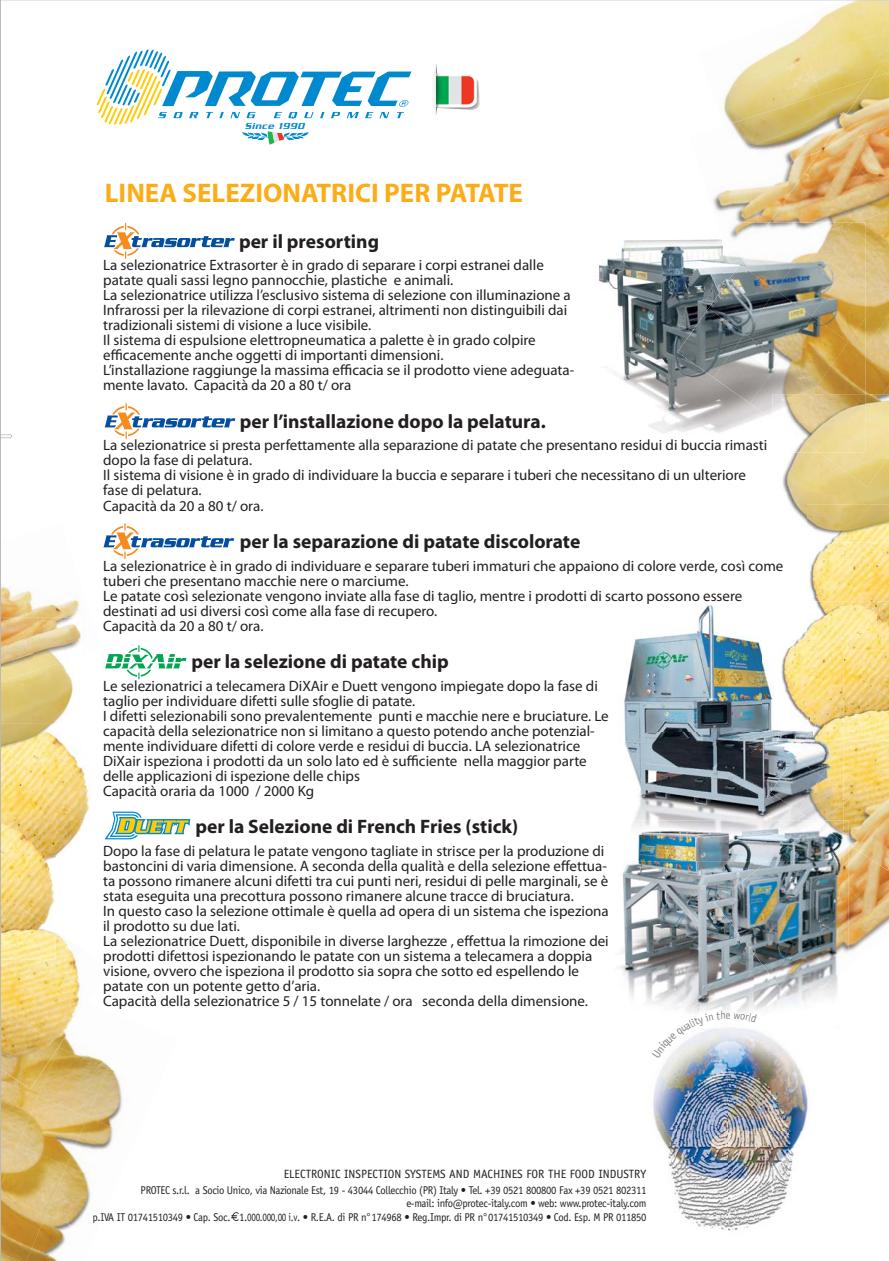
<style>
.page{position:relative;width:889px;height:1261px;background:#fff}
.page>*{position:absolute;margin:0;border:0;box-sizing:border-box;transform-origin:0 0}
.t1{font:700 27px "Myriad Pro";color:#fbad18}
.t2{font:700 19.5px "Myriad Pro";color:#231f20}
.t3{font:15px/15px "Myriad Pro";color:#231f20}
.t4{font:12px "Officina Sans";color:#231f20}
.t5{font:11.25px/13.5px "Officina Sans";letter-spacing:-.03em;color:#231f20;text-align:right;scale:.95 1}
.t6{font:italic 500 9.45px "Serpentine";letter-spacing:.065em;color:#0089cf}
</style>
<div class="page">
<img style="left:0;top:0;width:889px;height:1260px">
<svg style="left:436px;top:63px;width:1px;height:53px"></svg>
<img style="left:431px;top:63px;width:5px;height:53px">
<img style="left:436px;top:73px;width:44px;height:37px">
<svg style="left:652px;top:1010px;width:105px;height:47px"></svg>
<p class="t6" style="left:245px;top:123px;width:61px">Since 1990</p>
<h1 class="t1" style="left:105px;top:182px;width:420px">LINEA SELEZIONATRICI PER PATATE</h1>
<h2 class="t2" style="left:239px;top:234px;width:142px">per il presorting</h2>
<p class="t3" style="left:103px;top:259px;width:473px">La selezionatrice Extrasorter è in grado di separare i corpi estranei dalle patate quali sassi legno pannocchie, plastiche e animali.<br>La selezionatrice utilizza l’esclusivo sistema di selezione con illuminazione a Infrarossi per la rilevazione di corpi estranei, altrimenti non distinguibili dai tradizionali sistemi di visione a luce visibile.<br>Il sistema di espulsione elettropneumatica a palette è in grado colpire efficacemente anche oggetti di importanti dimensioni.<br>L’installazione raggiunge la massima efficacia se il prodotto viene adeguata&shy;mente lavato. Capacità da 20 a 80 t/ ora</p>
<h2 class="t2" style="left:240px;top:414px;width:307px">per l’installazione dopo la pelatura.</h2>
<p class="t3" style="left:103px;top:439px;width:666px">La selezionatrice si presta perfettamente alla separazione di patate che presentano residui di buccia rimasti dopo la fase di pelatura.<br>Il sistema di visione è in grado di individuare la buccia e separare i tuberi che necessitano di un ulteriore fase di pelatura.<br>Capacità da 20 a 80 t/ ora.</p>
<h2 class="t2" style="left:240px;top:534px;width:342px">per la separazione di patate discolorate</h2>
<p class="t3" style="left:103px;top:559px;width:682px">La selezionatrice è in grado di individuare e separare tuberi immaturi che appaiono di colore verde, così come tuberi che presentano macchie nere o marciume.<br>Le patate così selezionate vengono inviate alla fase di taglio, mentre i prodotti di scarto ossono essere destinati ad usi diversi così come alla fase di recupero.<br>Capacità da 20 a 80 t/ ora.</p>
<h2 class="t2" style="left:191px;top:654px;width:259px">per la selezione di patate chip</h2>
<p class="t3" style="left:103px;top:679px;width:507px">Le selezionatrici a telecamera DiXAir e Duett vengono impiegate dopo la fase di taglio per individuare difetti sulle sfoglie di patate.<br>I difetti selezionabili sono prevalentemente punti e macchie nere e bruciature. Le capacità della selezionatrice non si limitano a questo potendo anche potenzial&shy;mente individuare difetti di colore verde e residui di buccia. LA selezionatrice DiXair ispeziona i prodotti da un solo lato ed è sufficiente nella maggior parte delle applicazioni di ispezione delle chips<br>Capacità oraria da 1000 / 2000 Kg</p>
<h2 class="t2" style="left:195px;top:819px;width:324px">per la Selezione di French Fries (stick)</h2>
<p class="t3" style="left:103px;top:844px;width:507px">Dopo la fase di pelatura le patate vengono tagliate in strisce per la produzione di bastoncini di varia dimensione. A seconda della qualità e della selezione effettua&shy;ta possono rimanere alcuni difetti tra cui punti neri, residui di pelle marginali, se è stata eseguita una precottura possono rimanere alcune tracce di bruciatura.<br>In questo caso la selezione ottimale è quella ad opera di un sistema che ispeziona il prodotto su due lati.<br>La selezionatrice Duett, disponibile in diverse larghezze , effettua la rimozione dei prodotti difettosi ispezionando le patate con un sistema a telecamera a doppia visione, ovvero che ispeziona il prodotto sia sopra che sotto ed espellendo le patate con un potente getto d’aria.<br>Capacità della selezionatrice 5 / 15 tonnelate / ora seconda della dimensione.</p>
<p class="t3" style="left:646px;top:589px;width:10px">p</p>
<p class="t4" style="left:284px;top:1169px;width:364px">ELECTRONIC INSPECTION SYSTEMS AND MACHINES FOR THE FOOD INDUSTRY</p>
<p class="t5" style="left:93px;top:1210px;width:585px">p.IVA IT 01741510349 • Cap. Soc. 1.000.000,00 i.v. • R.E.A. di PR n 174968 • Reg.Impr. di PR n 01741510349 • Cod. Esp. M PR 011850</p>
<p class="t5" style="left:141px;top:1183px;width:534px">PROTEC s.r.l. a Socio Unico, via Nazionale Est, 19 - 43044 Collecchio (PR) Italy • Tel. +39 0521 800800 Fax +39 0521 802311 e-mail: info@protec-italy.com • web: www.protec-italy.com</p>
</div>
